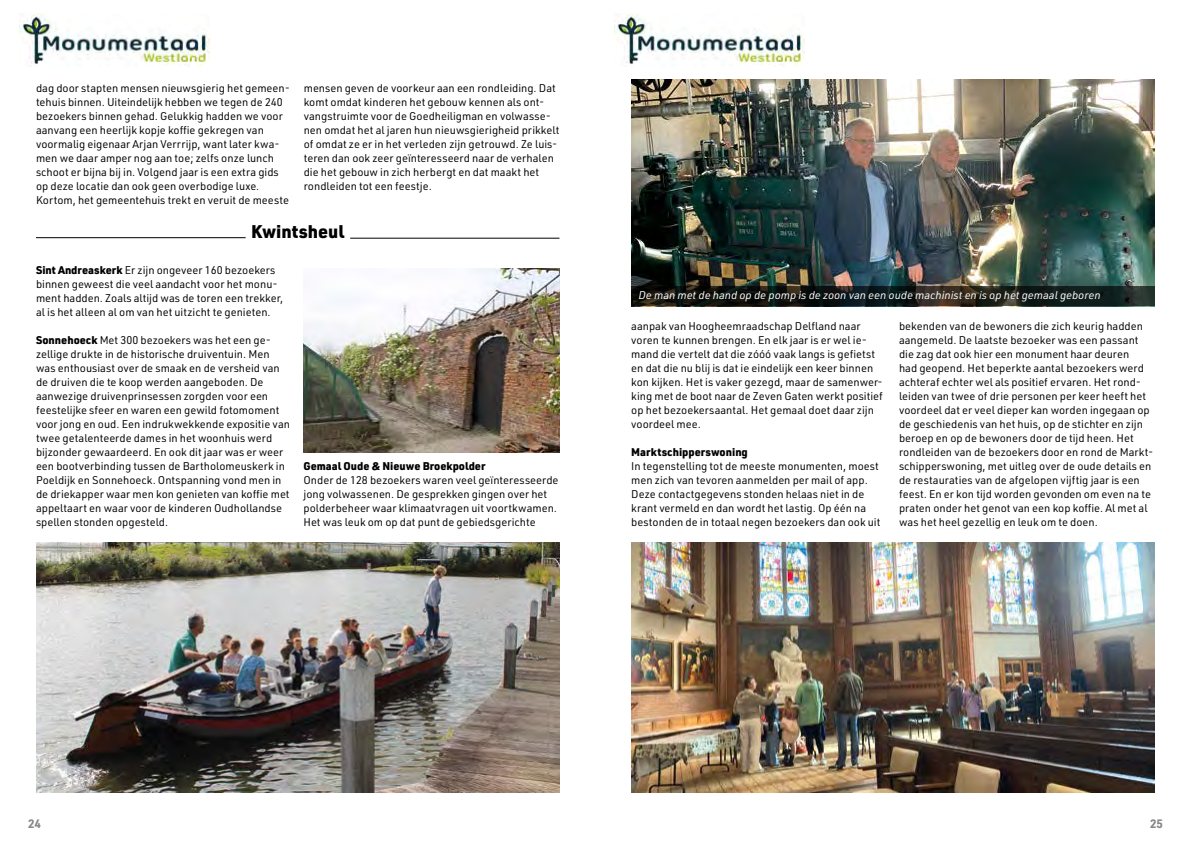
<style>
.page{position:relative;width:1191px;height:842px;background:#fff}
.page>*{position:absolute;margin:0;border:0;box-sizing:border-box;transform-origin:0 0}
.t1{font:900 18px "URWDIN";color:#000}
.t2{font:700 12px "URWDIN";color:#878787}
.t3{font:11px/14px "URWDIN";color:#000}
.t4{font:italic 11px "URWDIN";color:#fff}
.t5{font:900 11px "URWDIN";color:#000}
.s1{font-weight:900}
</style>
<div class="page">
<img style="left:614px;top:14px;width:190px;height:53px">
<img style="left:19px;top:14px;width:190px;height:53px">
<hr style="left:350px;top:238px;width:209px;height:1px;background:#000">
<hr style="left:36px;top:237px;width:210px;height:1px;background:#000">
<img style="left:36px;top:543px;width:523px;height:249px">
<img style="left:631px;top:543px;width:524px;height:249px">
<img style="left:303px;top:268px;width:256px;height:185px">
<img style="left:631px;top:79px;width:523px;height:207px">
<svg style="left:631px;top:286px;width:523px;height:20px;background:#171c18"></svg>
<p class="t3" style="left:36px;top:81px;width:255px">dag door stapten mensen nieuwsgierig het gemeen&shy;tehuis binnen. Uiteindelijk hebben we tegen de 240 bezoekers binnen gehad. Gelukkig hadden we voor aanvang een heerlijk kopje koffie gekregen van voormalig eigenaar Arjan Verrrijp, want later kwa&shy;men we daar amper nog aan toe; zelfs onze lunch schoot er bijna bij in. Volgend jaar is een extra gids op deze locatie dan ook geen overbodige luxe.<br>Kortom, het gemeentehuis trekt en veruit de meeste</p>
<p class="t3" style="left:304px;top:81px;width:257px">mensen geven de voorkeur aan een rondleiding. Dat komt omdat kinderen het gebouw kennen als ont&shy;vangstruimte voor de Goedheiligman en volwasse&shy;nen omdat het al jaren hun nieuwsgierigheid prikkelt of omdat ze er in het verleden zijn getrouwd. Ze luis&shy;teren dan ook zeer geïnteresseerd naar de verhalen die het gebouw in zich herbergt en dat maakt het rondleiden tot een feestje.</p>
<h1 class="t1" style="left:251px;top:219px;width:94px">Kwintsheul</h1>
<p class="t3" style="left:36px;top:263px;width:249px"><span class="s1">Sint Andreaskerk</span> Er zijn ongeveer 160 bezoekers binnen geweest die veel aandacht voor het monu&shy;ment hadden. Zoals altijd was de toren een trekker, al is het alleen al om van het uitzicht te genieten.</p>
<p class="t3" style="left:36px;top:333px;width:255px"><span class="s1">Sonnehoeck</span> Met 300 bezoekers was het een ge&shy;zellige drukte in de historische druiventuin. Men was enthousiast over de smaak en de versheid van de druiven die te koop werden aangeboden. De aanwezige druivenprinsessen zorgden voor een feestelijke sfeer en waren een gewild fotomoment voor jong en oud. Een indrukwekkende expositie van twee getalenteerde dames in het woonhuis werd bijzonder gewaardeerd. En ook dit jaar was er weer een bootverbinding tussen de Bartholomeuskerk in Poeldijk en Sonnehoeck. Ontspanning vond men in de driekapper waar men kon genieten van koffie met appeltaart en waar voor de kinderen Oudhollandse spellen stonden opgesteld.</p>
<p class="t5" style="left:303px;top:458px;width:183px">Gemaal Oude &amp; Nieuwe Broekpolder</p>
<p class="t3" style="left:303px;top:473px;width:257px">Onder de 128 bezoekers waren veel geïnteresseerde jong volwassenen. De gesprekken gingen over het polderbeheer waar klimaatvragen uit voortkwamen.<br>Het was leuk om op dat punt de gebiedsgerichte</p>
<p class="t4" style="left:638px;top:288px;width:464px">De man met de hand op de pomp is de zoon van een oude machinist en is op het gemaal geboren</p>
<p class="t3" style="left:631px;top:319px;width:253px">aanpak van Hoogheemraadschap Delfland naar voren te kunnen brengen. En elk jaar is er wel ie&shy;mand die vertelt dat die zóóó vaak langs is gefietst en dat die nu blij is dat ie eindelijk een keer binnen kon kijken. Het is vaker gezegd, maar de samenwer&shy;king met de boot naar de Zeven Gaten werkt positief op het bezoekersaantal. Het gemaal doet daar zijn voordeel mee.</p>
<p class="t5" style="left:631px;top:444px;width:118px">Marktschipperswoning</p>
<p class="t3" style="left:631px;top:459px;width:251px">In tegenstelling tot de meeste monumenten, moest men zich van tevoren aanmelden per mail of app.<br>Deze contactgegevens stonden helaas niet in de krant vermeld en dan wordt het lastig. Op één na bestonden de in totaal negen bezoekers dan ook uit</p>
<p class="t3" style="left:899px;top:319px;width:256px">bekenden van de bewoners die zich keurig hadden aangemeld. De laatste bezoeker was een passant die zag dat ook hier een monument haar deuren<br>had geopend. Het beperkte aantal bezoekers werd achteraf echter wel als positief ervaren. Het rond&shy;leiden van twee of drie personen per keer heeft het voordeel dat er veel dieper kan worden ingegaan op de geschiedenis van het huis, op de stichter en zijn beroep en op de bewoners door de tijd heen. Het rondleiden van de bezoekers door en rond de Markt&shy;schipperswoning, met uitleg over de oude details en de restauraties van de afgelopen vijftig jaar is een feest. En er kon tijd worden gevonden om even na te praten onder het genot van een kop koffie. Al met al was het heel gezellig en leuk om te doen.</p>
<p class="t2" style="left:28px;top:815px;width:14px">24</p>
<p class="t2" style="left:1150px;top:815px;width:14px">25</p>
</div>
